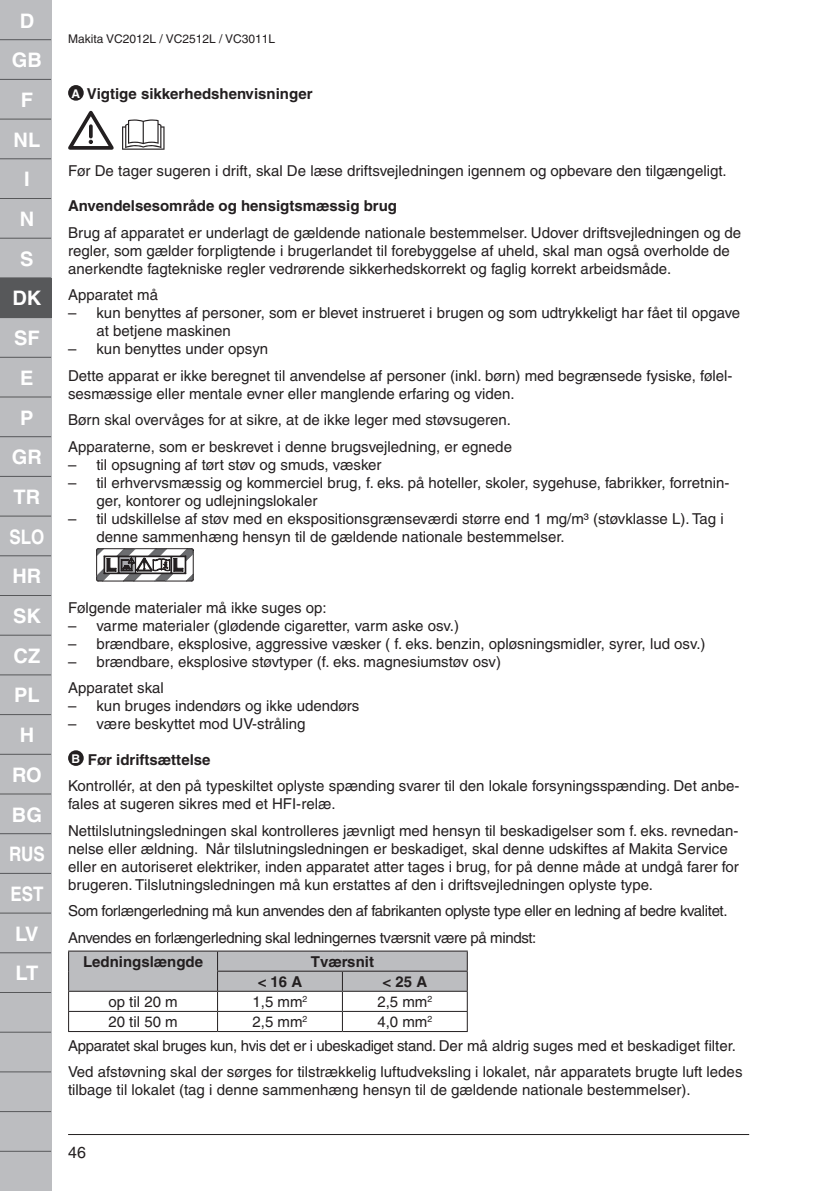
<style>
.page{position:relative;width:840px;height:1191px;background:#fff}
.page>*{position:absolute;margin:0;border:0;box-sizing:border-box;transform-origin:0 0}
.t1{font:700 20px/39.6px "Helvetica";color:#fff;text-align:center}
.t2{font:16px "Helvetica";color:#231f20}
.t3{font:15px/18px "Helvetica";color:#231f20}
.t4{font:15px/26.6px "Helvetica";letter-spacing:-.025em;color:#231f20}
.t5{font:700 15px "Helvetica";color:#231f20}
.t6{font:12px "Helvetica";color:#231f20}
.s1{font-size:12px;color:#fff}
.s2{font-weight:700;font-size:12px;color:#fff}
.s3{font-weight:700}
</style>
<div class="page">
<div style="left:0;top:0;width:51px;height:1191px;background:#bcbdc0"></div>
<div style="left:0;top:278px;width:51px;height:39px;background:#57585a"></div>
<hr style="left:0;top:39px;width:51px;height:1px;background:#57585a">
<hr style="left:0;top:79px;width:51px;height:1px;background:#57585a">
<hr style="left:0;top:119px;width:51px;height:1px;background:#57585a">
<hr style="left:0;top:158px;width:51px;height:1px;background:#57585a">
<hr style="left:0;top:198px;width:51px;height:1px;background:#57585a">
<hr style="left:0;top:238px;width:51px;height:1px;background:#57585a">
<hr style="left:0;top:277px;width:51px;height:1px;background:#57585a">
<hr style="left:0;top:317px;width:51px;height:1px;background:#57585a">
<hr style="left:0;top:357px;width:51px;height:1px;background:#57585a">
<hr style="left:0;top:396px;width:51px;height:1px;background:#57585a">
<hr style="left:0;top:436px;width:51px;height:1px;background:#57585a">
<hr style="left:0;top:476px;width:51px;height:1px;background:#57585a">
<hr style="left:0;top:515px;width:51px;height:1px;background:#57585a">
<hr style="left:0;top:555px;width:51px;height:1px;background:#57585a">
<hr style="left:0;top:595px;width:51px;height:1px;background:#57585a">
<hr style="left:0;top:634px;width:51px;height:1px;background:#57585a">
<hr style="left:0;top:674px;width:51px;height:1px;background:#57585a">
<hr style="left:0;top:714px;width:51px;height:1px;background:#57585a">
<hr style="left:0;top:754px;width:51px;height:1px;background:#57585a">
<hr style="left:0;top:793px;width:51px;height:1px;background:#57585a">
<hr style="left:0;top:833px;width:51px;height:1px;background:#57585a">
<hr style="left:0;top:873px;width:51px;height:1px;background:#57585a">
<hr style="left:0;top:912px;width:51px;height:1px;background:#57585a">
<hr style="left:0;top:952px;width:51px;height:1px;background:#57585a">
<hr style="left:0;top:992px;width:51px;height:1px;background:#57585a">
<hr style="left:0;top:1031px;width:51px;height:1px;background:#57585a">
<hr style="left:0;top:1071px;width:51px;height:1px;background:#57585a">
<hr style="left:0;top:1111px;width:51px;height:1px;background:#57585a">
<hr style="left:0;top:1150px;width:51px;height:1px;background:#57585a">
<hr style="left:68px;top:1134px;width:680px;height:1px;background:#231f20">
<div style="left:68px;top:85px;width:16px;height:16px;background:#231f20;border-radius:50%"></div>
<svg style="left:68px;top:111px;width:46px;height:39px"></svg>
<svg style="left:122px;top:119px;width:42px;height:31px"></svg>
<svg style="left:96px;top:548px;width:97px;height:33px"></svg>
<div style="left:68px;top:750px;width:16px;height:16px;background:#231f20;border-radius:50%"></div>
<hr style="left:68px;top:950px;width:149px;height:1px;background:#231f20">
<hr style="left:217px;top:950px;width:125px;height:1px;background:#231f20">
<hr style="left:342px;top:950px;width:125px;height:1px;background:#231f20">
<svg style="left:68px;top:951px;width:399px;height:80px"></svg>
<hr style="left:68px;top:1031px;width:149px;height:1px;background:#231f20">
<hr style="left:217px;top:1031px;width:125px;height:1px;background:#231f20">
<hr style="left:342px;top:1031px;width:125px;height:1px;background:#231f20">
<h1 class="t1" style="left:9px;top:0;width:37px">D<br>GB<br>F<br>NL<br>I<br>N<br>S<br>DK<br>SF<br>E<br>P<br>GR<br>TR<br>SLO<br>HR<br>SK<br>CZ<br>PL<br>H<br>RO<br>BG<br>RUS<br>EST<br>LV<br>LT</h1>
<p class="t6" style="left:68px;top:32px;width:208px">Makita VC2012L / VC2512L / VC3011L</p>
<p class="t5" style="left:71px;top:85px;width:242px"><span class="s1">A</span> Vigtige sikkerhedshenvisninger</p>
<p class="t3" style="left:68px;top:162px;width:659px">Før De tager sugeren i drift, skal De læse driftsvejledningen igennem og opbevare den tilgængeligt.</p>
<p class="t5" style="left:68px;top:197px;width:330px">Anvendelsesområde og hensigtsmæssig brug</p>
<p class="t3" style="left:68px;top:223px;width:674px">Brug af apparatet er underlagt de gældende nationale bestemmelser. Udover driftsvejledningen og de regler, som gælder forpligtende i brugerlandet til forebyggelse af uheld, skal man også overholde de anerkendte fagtekniske regler vedrørende sikkerhedskorrekt og faglig korrekt arbeidsmåde.</p>
<p class="t3" style="left:68px;top:286px;width:91px">Apparatet må</p>
<p class="t3" style="left:96px;top:304px;width:645px;text-indent:-28px">– kun benyttes af personer, som er blevet instrueret i brugen og som udtrykkeligt har fået til opgave at betjene maskinen</p>
<p class="t3" style="left:68px;top:336px;width:665px;line-height:26.6px">– kun benyttes under opsyn<br>Dette apparat er ikke beregnet til anvendelse af personer (inkl. børn) med begrænsede fysiske, følel-</p>
<p class="t3" style="left:68px;top:380px;width:448px;line-height:26.6px">sesmæssige eller mentale evner eller manglende erfaring og viden.<br>Børn skal overvåges for at sikre, at de ikke leger med støvsugeren.<br>Apparaterne, som er beskrevet i denne brugsvejledning, er egnede</p>
<p class="t3" style="left:68px;top:455px;width:315px">– til opsugning af tørt støv og smuds, væsker</p>
<p class="t3" style="left:96px;top:473px;width:634px;text-indent:-28px">– til erhvervsmæssig og kommerciel brug, f. eks. på hoteller, skoler, sygehuse, fabrikker, forretnin&shy;ger, kontorer og udlejningslokaler</p>
<p class="t3" style="left:96px;top:509px;width:628px;text-indent:-28px">– til udskillelse af støv med en ekspositionsgrænseværdi større end 1 mg/m³ (støvklasse L). Tag i denne sammenhæng hensyn til de gældende nationale bestemmelser.</p>
<p class="t3" style="left:68px;top:598px;width:260px">Følgende materialer må ikke suges op:</p>
<p class="t3" style="left:68px;top:616px;width:392px">– varme materialer (glødende cigaretter, varm aske osv.)</p>
<p class="t3" style="left:68px;top:634px;width:638px">– brændbare, eksplosive, aggressive væsker ( f. eks. benzin, opløsningsmidler, syrer, lud osv.)</p>
<p class="t3" style="left:68px;top:648px;width:434px;line-height:26.6px">– brændbare, eksplosive støvtyper (f. eks. magnesiumstøv osv)<br>Apparatet skal</p>
<p class="t3" style="left:68px;top:697px;width:292px">– kun bruges indendørs og ikke udendørs</p>
<p class="t3" style="left:68px;top:715px;width:239px">– være beskyttet mod UV-stråling</p>
<p class="t3" style="left:68px;top:746px;width:672px;line-height:26.6px"><span class="s2">B</span> <span class="s3">Før idriftsættelse<br></span>Kontrollér, at den på typeskiltet oplyste spænding svarer til den lokale forsyningsspænding. Det anbe-</p>
<p class="t3" style="left:68px;top:790px;width:671px;line-height:26.6px">fales at sugeren sikres med et HFI-relæ.<br>Nettilslutningsledningen skal kontrolleres jævnligt med hensyn til beskadigelser som f. eks. revnedan-</p>
<p class="t3" style="left:68px;top:839px;width:672px">nelse eller ældning. Når tilslutningsledningen er beskadiget, skal denne udskiftes af Makita Service eller en autoriseret elektriker, inden apparatet atter tages i brug, for på denne måde at undgå farer for brugeren. Tilslutningsledningen må kun erstattes af den i driftsvejledningen oplyste type.</p>
<p class="t4" style="left:68px;top:897px;width:660px">Som forlængerledning må kun anvendes den af fabrikanten oplyste type eller en ledning af bedre kvalitet.<br>Anvendes en forlængerledning skal ledningernes tværsnit være på mindst:</p>
<p class="t5" style="left:83px;top:952px;width:122px">Ledningslængde</p>
<p class="t5" style="left:310px;top:952px;width:65px">Tværsnit</p>
<p class="t5" style="left:257px;top:972px;width:46px">&lt; 16 A</p>
<p class="t5" style="left:382px;top:972px;width:46px">&lt; 25 A</p>
<p class="t3" style="left:108px;top:992px;width:71px">op til 20 m</p>
<p class="t3" style="left:252px;top:992px;width:56px">1,5 mm<sup>2</sup></p>
<p class="t3" style="left:377px;top:992px;width:56px">2,5 mm<sup>2</sup></p>
<p class="t3" style="left:108px;top:1013px;width:71px">20 til 50 m</p>
<p class="t3" style="left:252px;top:1013px;width:56px">2,5 mm<sup>2</sup></p>
<p class="t4" style="left:68px;top:1010px;width:669px;line-height:23.2px;text-align:center">4,0 mm<sup>2<br></sup>Apparatet skal bruges kun, hvis det er i ubeskadiget stand. Der må aldrig suges med et beskadiget filter.</p>
<p class="t3" style="left:68px;top:1062px;width:675px">Ved afstøvning skal der sørges for tilstrækkelig luftudveksling i lokalet, når apparatets brugte luft ledes tilbage til lokalet (tag i denne sammenhæng hensyn til de gældende nationale bestemmelser).</p>
<p class="t2" style="left:68px;top:1143px;width:19px">46</p>
</div>
